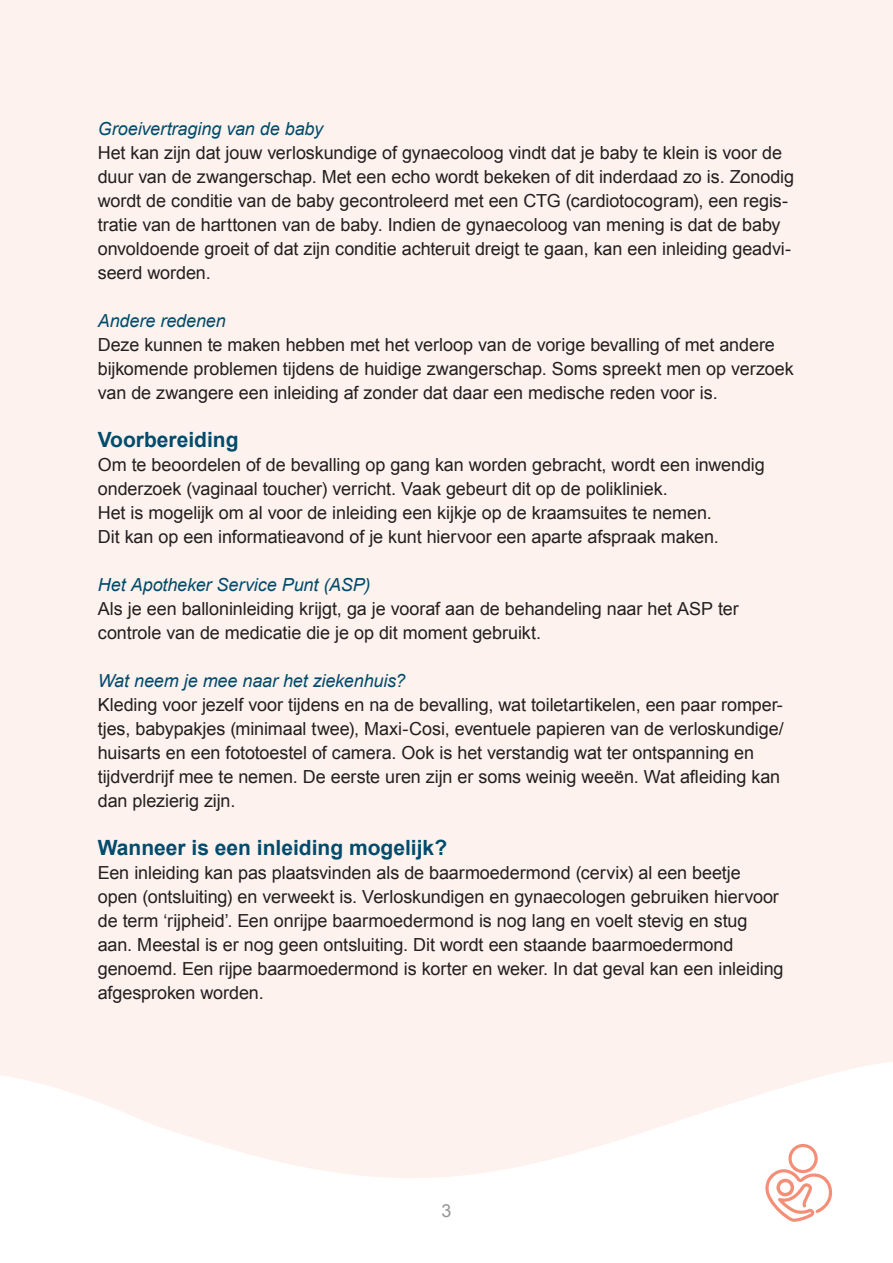
<style>
.page{position:relative;width:893px;height:1263px;background:#fff}
.page>*{position:absolute;margin:0;border:0;box-sizing:border-box;transform-origin:0 0}
.Titel_kopje{font:700 21px "Arial";color:#004b6c}
.Bodytekst{font:18px/24px "Arial";letter-spacing:-.005em;color:#231f20}
.Tussenkopje{font:italic 18px "Arial";letter-spacing:-.005em;color:#004b6c}
.t1{font:18px "Arial";color:#939598}
</style>
<div class="page">
<div style="left:0;top:0;width:893px;height:1193px;background:#fdf2ed"></div>
<svg style="left:765px;top:1144px;width:67px;height:78px"></svg>
<p class="Tussenkopje" style="left:98px;top:117px;width:227px">Groeivertraging van de baby</p>
<p class="Bodytekst" style="left:98px;top:140px;width:698px">Het kan zijn dat jouw verloskundige of gynaecoloog vindt dat je baby te klein is voor de duur van de zwangerschap. Met een echo wordt bekeken of dit inderdaad zo is. Zonodig wordt de conditie van de baby gecontroleerd met een CTG (cardiotocogram), een regis&shy;tratie van de harttonen van de baby. Indien de gynaecoloog van mening is dat de baby onvoldoende groeit of dat zijn conditie achteruit dreigt te gaan, kan een inleiding geadvi&shy;seerd worden.</p>
<p class="Tussenkopje" style="left:98px;top:309px;width:129px">Andere redenen</p>
<p class="Bodytekst" style="left:98px;top:332px;width:697px">Deze kunnen te maken hebben met het verloop van de vorige bevalling of met andere bijkomende problemen tijdens de huidige zwangerschap. Soms spreekt men op verzoek van de zwangere een inleiding af zonder dat daar een medische reden voor is.</p>
<p class="Titel_kopje" style="left:98px;top:425px;width:142px">Voorbereiding</p>
<p class="Bodytekst" style="left:98px;top:452px;width:669px">Om te beoordelen of de bevalling op gang kan worden gebracht, wordt een inwendig onderzoek (vaginaal toucher) verricht. Vaak gebeurt dit op de polikliniek.</p>
<p class="Bodytekst" style="left:98px;top:500px;width:622px">Het is mogelijk om al voor de inleiding een kijkje op de kraamsuites te nemen.<br>Dit kan op een informatieavond of je kunt hiervoor een aparte afspraak maken.</p>
<p class="Tussenkopje" style="left:98px;top:573px;width:274px">Het Apotheker Service Punt (ASP)</p>
<p class="Bodytekst" style="left:98px;top:596px;width:642px">Als je een balloninleiding krijgt, ga je vooraf aan de behandeling naar het ASP ter controle van de medicatie die je op dit moment gebruikt.</p>
<p class="Tussenkopje" style="left:98px;top:669px;width:309px">Wat neem je mee naar het ziekenhuis?</p>
<p class="Bodytekst" style="left:98px;top:692px;width:687px">Kleding voor jezelf voor tijdens en na de bevalling, wat toiletartikelen, een paar romper&shy;tjes, babypakjes (minimaal twee), Maxi-Cosi, eventuele papieren van de verloskundige/ huisarts en een fototoestel of camera. Ook is het verstandig wat ter ontspanning en tijdverdrijf mee te nemen. De eerste uren zijn er soms weinig weeën. Wat afleiding kan dan plezierig zijn.</p>
<p class="Titel_kopje" style="left:98px;top:833px;width:351px">Wanneer is een inleiding mogelijk?</p>
<p class="Bodytekst" style="left:98px;top:860px;width:687px">Een inleiding kan pas plaatsvinden als de baarmoedermond (cervix) al een beetje open (ontsluiting) en verweekt is. Verloskundigen en gynaecologen gebruiken hiervoor de term ‘rijpheid’. Een onrijpe baarmoedermond is nog lang en voelt stevig en stug aan. Meestal is er nog geen ontsluiting. Dit wordt een staande baarmoedermond genoemd. Een rijpe baarmoedermond is korter en weker. In dat geval kan een inleiding afgesproken worden.</p>
<p class="t1" style="left:441px;top:1198px;width:12px">3</p>
</div>
